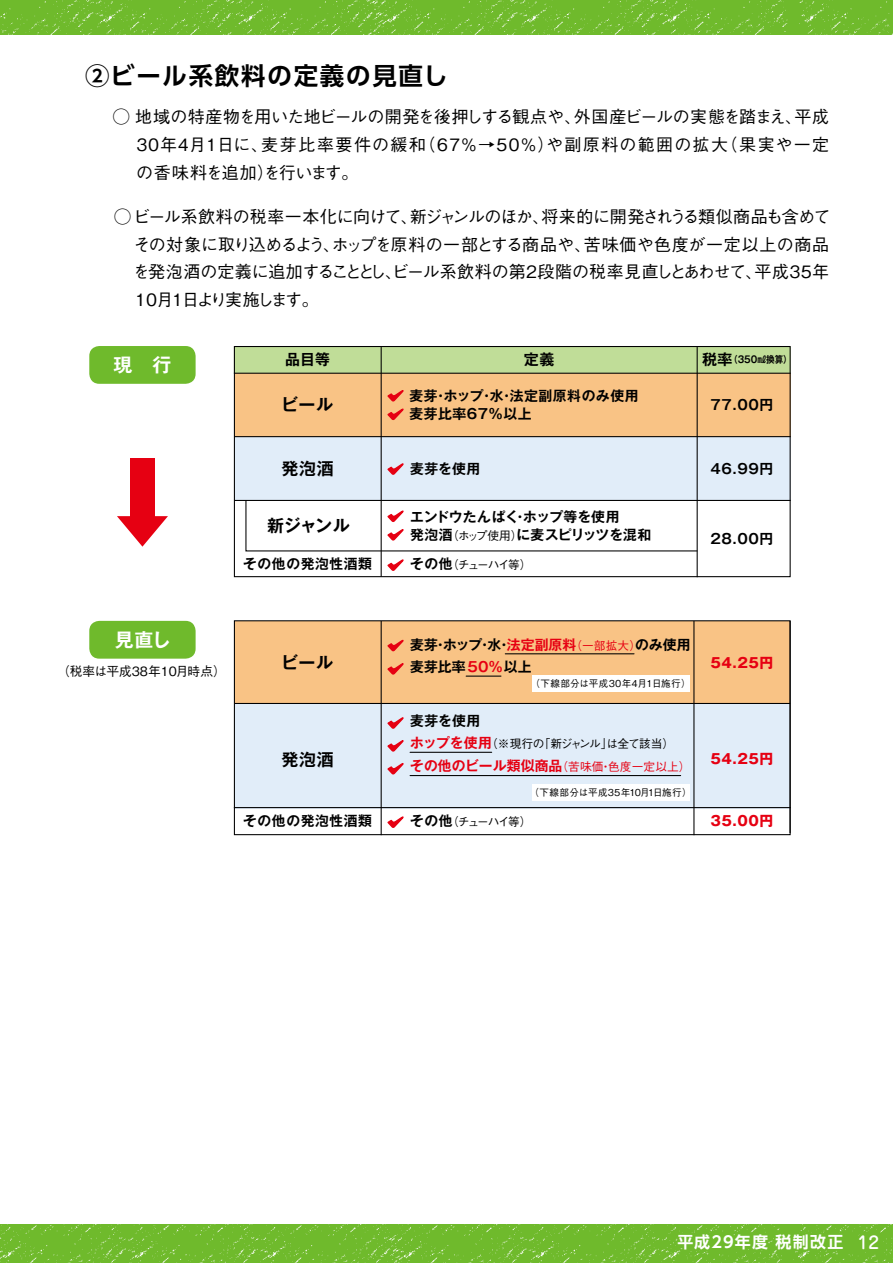
<style>
.page{position:relative;width:893px;height:1263px;background:#fff}
.page>*{position:absolute;margin:0;border:0;box-sizing:border-box;transform-origin:0 0}
.t1{font:700 24.45px "UD Shin Go Pro De";letter-spacing:.07em;color:#000}
.t2{font:700 18.9px "Gothic MB101 Pro De";color:#fff}
.t3{font:500 16.95px/27.6px "Gothic BBB Pro";letter-spacing:-.015em;color:#000;text-align:justify}
.t4{font:700 16.95px "Gothic MB101 Pro De";letter-spacing:.035em;color:#000}
.t5{font:700 15.9px "UD Shin Go Pro De";letter-spacing:.08em;color:#fff}
.t6{font:700 14.85px "Gothic MB101 Pro De";color:#000}
.t7{font:700 13.8px/18.1px "Gothic MB101 Pro De";letter-spacing:.04em;color:#000}
.t8{font:700 13.8px/18px "Gothic MB101 Pro De";letter-spacing:.005em;color:#000}
.t9{font:700 13.8px "Gothic MB101 Pro De";letter-spacing:.01em;color:#000}
.t10{font:700 13.8px "Gothic MB101 Pro";letter-spacing:.04em;color:#e60012}
.t11{font:500 12.75px "Gothic BBB Pro";letter-spacing:-.135em;color:#000}
.t12{font:500 11.7px/22.4px "Gothic BBB Pro";color:#000}
.t13{font:500 11.7px "Gothic BBB Pro";letter-spacing:-.095em;color:#000}
.t14{font:500 9.6px "Gothic BBB Pro";letter-spacing:-.095em;color:#000}
.t15{font:500 9.6px "Gothic BBB Pro";letter-spacing:-.045em;color:#000}
.t16{font:700 9.6px "Gothic MB101 Pro De";color:#000;scale:.9 1}
.s1{font-size:14.85px}
.s2{font-family:"Gothic BBB Pro";font-weight:500;font-size:11.7px}
.s3{font-family:"Gothic MB101 Pro De";font-weight:700;font-size:13.8px}
.s4{color:#e60012}
.s5{font-family:"Gothic BBB Pro";font-weight:500;font-size:11.7px;color:#e60012}
.s6{font-family:"Gothic MB101 Pro De";font-weight:700;font-size:13.8px;color:#e60012}
.s7{font-family:"Jun 34 Pro";font-weight:500;font-size:16.95px}
</style>
<div class="page">
<img style="left:0;top:1224px;width:893px;height:39px">
<img style="left:0;top:0;width:893px;height:35px">
<svg style="left:853px;top:1225px;width:30px;height:28px"></svg>
<svg style="left:673px;top:1224px;width:174px;height:39px"></svg>
<div style="left:234px;top:373px;width:557px;height:64px;background:#f9c385"></div>
<div style="left:234px;top:621px;width:556px;height:82px;background:#f9c385"></div>
<div style="left:234px;top:437px;width:557px;height:64px;background:#e1edf9"></div>
<div style="left:236px;top:348px;width:553px;height:25px;background:#c0dd98"></div>
<div style="left:234px;top:704px;width:556px;height:104px;background:#e1edf9"></div>
<div style="left:234px;top:346px;width:557px;height:231px;border:1px solid #000"></div>
<div style="left:234px;top:620px;width:557px;height:215px;border:1px solid #000"></div>
<hr style="left:234px;top:436px;width:557px;height:1px;background:#000">
<hr style="left:234px;top:373px;width:557px;height:1px;background:#000">
<hr style="left:234px;top:703px;width:556px;height:1px;background:#000">
<hr style="left:234px;top:500px;width:557px;height:1px;background:#000">
<hr style="left:234px;top:807px;width:557px;height:1px;background:#000">
<div style="left:89px;top:346px;width:107px;height:38px;background:#6fba2c;border-radius:10px"></div>
<div style="left:89px;top:621px;width:107px;height:38px;background:#6fba2c;border-radius:10px"></div>
<hr style="left:381px;top:347px;width:1px;height:230px;background:#000">
<hr style="left:381px;top:621px;width:1px;height:214px;background:#000">
<hr style="left:697px;top:347px;width:1px;height:230px;background:#000">
<hr style="left:693px;top:621px;width:1px;height:214px;background:#000">
<hr style="left:789px;top:621px;width:2px;height:212px;background:#000">
<svg style="left:117px;top:516px;width:51px;height:31px"></svg>
<div style="left:130px;top:458px;width:25px;height:70px;background:#e60012"></div>
<hr style="left:505px;top:653px;width:129px;height:1px;background:#000">
<hr style="left:466px;top:676px;width:35px;height:1px;background:#000">
<div style="left:532px;top:675px;width:157px;height:17px;background:#fff"></div>
<svg style="left:387px;top:639px;width:17px;height:13px"></svg>
<svg style="left:387px;top:663px;width:17px;height:12px"></svg>
<svg style="left:245px;top:499px;width:453px;height:53px"></svg>
<svg style="left:387px;top:390px;width:17px;height:31px"></svg>
<svg style="left:387px;top:463px;width:17px;height:12px"></svg>
<svg style="left:387px;top:559px;width:17px;height:12px"></svg>
<svg style="left:387px;top:816px;width:17px;height:12px"></svg>
<hr style="left:410px;top:752px;width:82px;height:1px;background:#000">
<hr style="left:410px;top:775px;width:271px;height:1px;background:#000">
<div style="left:532px;top:784px;width:157px;height:17px;background:#fff"></div>
<svg style="left:387px;top:717px;width:17px;height:12px"></svg>
<svg style="left:387px;top:740px;width:17px;height:12px"></svg>
<svg style="left:387px;top:763px;width:17px;height:12px"></svg>
<h1 class="t1" style="left:85px;top:56px;width:364px">②ビール系飲料の定義の見直し</h1>
<p class="t3" style="left:134px;top:101px;width:697px;text-indent:-21px">◯ 地域の特産物を用いた地ビールの開発を後押しする観点や、外国産ビールの実態を踏まえ、平成３０年４月１日に、麦芽比率要件の緩和（67％→50％）や副原料の範囲の拡大（果実や一定の香味料を追加）を行います。</p>
<p class="t3" style="left:132px;top:201px;width:700px;text-indent:-18px">◯ ビール系飲料の税率一本化に向けて、新ジャンルのほか、将来的に開発されうる類似商品も含めてその対象に取り込めるよう、ホップを原料の一部とする商品や、苦味価や色度が一定以上の商品を発泡酒の定義に追加することとし、ビール系飲料の第２段階の税率見直しとあわせて、平成３５年１０月１日より実施します。</p>
<p class="t2" style="left:114px;top:349px;width:59px">現　行</p>
<p class="t6" style="left:285px;top:347px;width:46px">品目等</p>
<p class="t6" style="left:524px;top:347px;width:32px">定義</p>
<p class="t4" style="left:281px;top:391px;width:54px">ビール</p>
<p class="t7" style="left:409px;top:385px;width:231px">麦芽・ホップ・水・法定副原料のみ使用麦芽比率６７％以上</p>
<p class="t16" style="left:702px;top:352px;width:101px"><span class="s1">税率</span>（３５０㎖換算）</p>
<p class="t7" style="left:710px;top:394px;width:64px">77.00円</p>
<p class="t4" style="left:281px;top:455px;width:54px">発泡酒</p>
<p class="t7" style="left:410px;top:458px;width:72px">麦芽を使用</p>
<p class="t7" style="left:710px;top:458px;width:64px">46.99円</p>
<p class="t4" style="left:267px;top:512px;width:84px">新ジャンル</p>
<p class="t7" style="left:243px;top:553px;width:130px">その他の発泡性酒類</p>
<p class="t8" style="left:410px;top:506px;width:243px">エンドウたんぱく・ホップ等を使用<br>発泡酒<span class="s2">（ホップ使用）</span>に麦スピリッツを混和</p>
<p class="t13" style="left:410px;top:555px;width:123px"><span class="s3">その他</span>（チューハイ等）</p>
<p class="t7" style="left:710px;top:528px;width:64px">28.00円</p>
<p class="t2" style="left:115px;top:624px;width:57px">見直し</p>
<p class="t9" style="left:410px;top:633px;width:282px">麦芽・ホップ・水・<span class="s4">法定副原料</span><span class="s5">（一部拡大）</span>のみ使用</p>
<p class="t4" style="left:281px;top:648px;width:54px">ビール</p>
<p class="t9" style="left:410px;top:655px;width:123px">麦芽比率<span class="s4">５０％</span>以上</p>
<p class="t10" style="left:710px;top:651px;width:64px">54.25円</p>
<p class="t15" style="left:530px;top:676px;width:162px">（下線部分は平成３０年４月１日施行）</p>
<p class="t11" style="left:57px;top:661px;width:170px">（税率は平成３８年１０月時点）</p>
<p class="t7" style="left:410px;top:710px;width:72px">麦芽を使用</p>
<p class="t12" style="left:410px;top:731px;width:282px"><span class="s6">ホップを使用</span>（※現行の「新ジャンル」は全て該当）<span class="s6">その他のビール類似商品</span><span class="s4">（苦味価・色度一定以上）</span></p>
<p class="t14" style="left:530px;top:785px;width:164px">（下線部分は平成３５年１０月１日施行）</p>
<p class="t4" style="left:281px;top:745px;width:54px">発泡酒</p>
<p class="t10" style="left:710px;top:748px;width:64px">54.25円</p>
<p class="t7" style="left:243px;top:810px;width:130px">その他の発泡性酒類</p>
<p class="t13" style="left:410px;top:812px;width:123px"><span class="s3">その他</span>（チューハイ等）</p>
<p class="t10" style="left:710px;top:810px;width:64px">35.00円</p>
<p class="t5" style="left:677px;top:1229px;width:203px">平成29年度 税制改正 <span class="s7">12</span></p>
</div>
